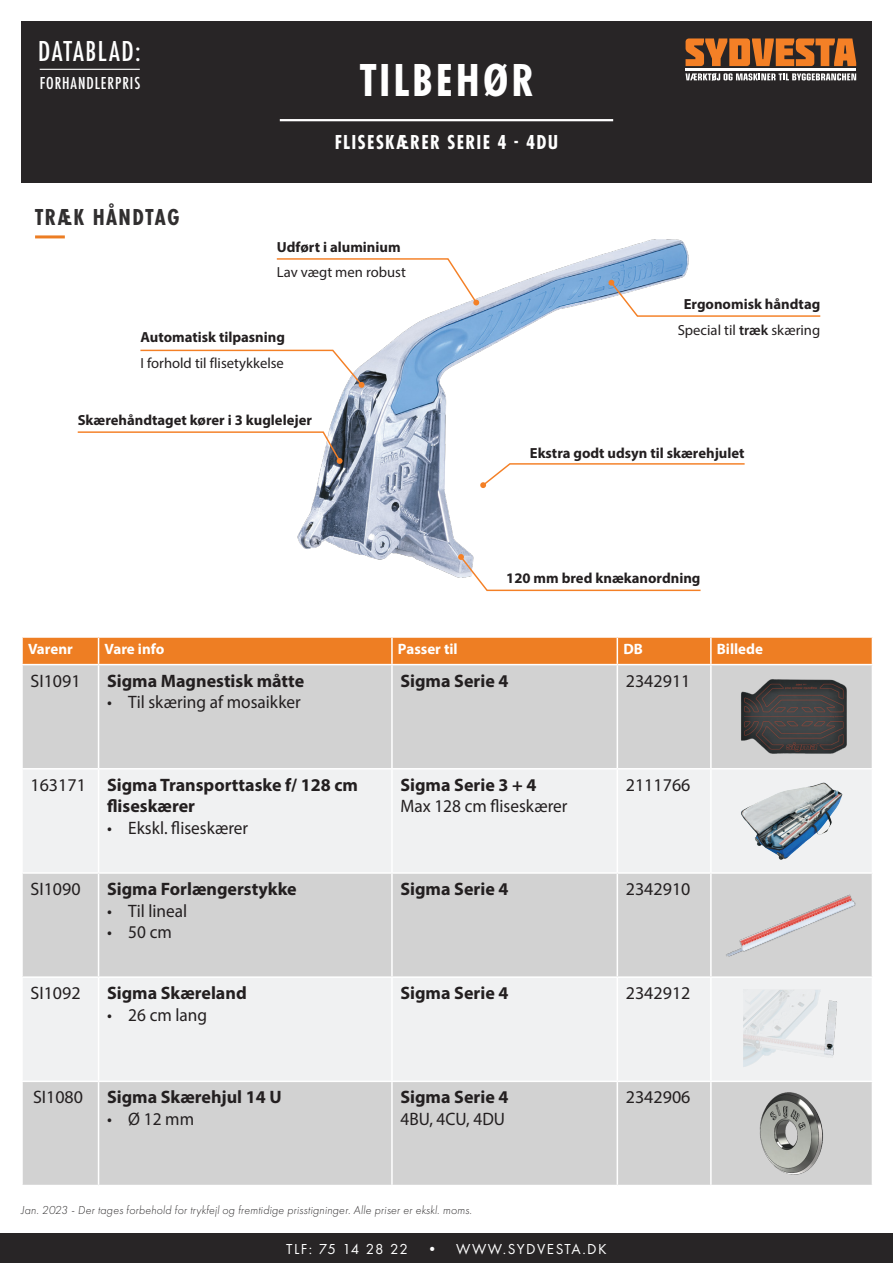
<style>
.page{position:relative;width:893px;height:1263px;background:#fff}
.page>*{position:absolute;margin:0;border:0;box-sizing:border-box;transform-origin:0 0}
.t1{font:700 48px "Futura PT Cond";letter-spacing:.06em;color:#fff}
.t2{font:500 30px "Futura PT Cond";letter-spacing:.05em;color:#fff}
.t3{font:700 24px "Futura PT Cond";letter-spacing:.06em;color:#312f30}
.t4{font:700 21px "Futura PT Cond";letter-spacing:.06em;color:#fff}
.t5{font:700 18px/21.6px "Myriad Pro";color:#231f20}
.t6{font:18px "Myriad Pro";color:#231f20;scale:.96 1}
.t7{font:18px "Myriad Pro";color:#231f20}
.t8{font:500 18px "Futura PT Cond";letter-spacing:.05em;color:#fff}
.t9{font:700 15px "Myriad Pro";color:#fff}
.t10{font:15px "Futura PT";letter-spacing:.1em;color:#fff}
.t11{font:700 14.7px "Myriad Pro";color:#231f20}
.t12{font:14.7px "Myriad Pro";color:#231f20}
.t13{font:italic 300 12px "Futura PT";letter-spacing:.015em;color:#312f30}
.s1{font-weight:600}
</style>
<div class="page">
<div style="left:21px;top:21px;width:851px;height:162px;background:#282526"></div>
<div style="left:0;top:1233px;width:893px;height:30px;background:#282526"></div>
<hr style="left:280px;top:119px;width:333px;height:2px;background:#fff">
<hr style="left:35px;top:235px;width:30px;height:3px;background:#ec7d23">
<svg style="left:686px;top:38px;width:170px;height:28px"></svg>
<svg style="left:686px;top:73px;width:170px;height:8px"></svg>
<hr style="left:686px;top:69px;width:170px;height:2px;background:#fff">
<hr style="left:40px;top:69px;width:100px;height:1px;background:#fff">
<img style="left:297px;top:239px;width:392px;height:339px">
<svg style="left:480px;top:462px;width:265px;height:26px"></svg>
<svg style="left:276px;top:257px;width:203px;height:48px"></svg>
<svg style="left:77px;top:431px;width:266px;height:33px"></svg>
<svg style="left:140px;top:349px;width:224px;height:39px"></svg>
<svg style="left:608px;top:280px;width:213px;height:37px"></svg>
<svg style="left:458px;top:554px;width:243px;height:38px"></svg>
<div style="left:23px;top:665px;width:849px;height:520px;background:#d2d2d2"></div>
<svg style="left:23px;top:769px;width:849px;height:311px;fill:#f0f1f2"></svg>
<svg style="left:22px;top:637px;width:851px;height:27px;background:#ee832c"></svg>
<hr style="left:98px;top:978px;width:1px;height:102px;background:#fff">
<hr style="left:391px;top:978px;width:2px;height:102px;background:#fff">
<hr style="left:617px;top:978px;width:1px;height:102px;background:#fff">
<hr style="left:710px;top:978px;width:2px;height:102px;background:#fff">
<hr style="left:98px;top:665px;width:1px;height:103px;background:#fff">
<hr style="left:391px;top:665px;width:2px;height:103px;background:#fff">
<hr style="left:617px;top:665px;width:1px;height:103px;background:#fff">
<hr style="left:710px;top:665px;width:2px;height:103px;background:#fff">
<hr style="left:711px;top:768px;width:162px;height:1px;background:#fff">
<hr style="left:21px;top:768px;width:78px;height:1px;background:#fff">
<hr style="left:99px;top:768px;width:293px;height:1px;background:#fff">
<hr style="left:98px;top:769px;width:1px;height:103px;background:#fff">
<hr style="left:392px;top:768px;width:225px;height:1px;background:#fff">
<hr style="left:391px;top:769px;width:2px;height:103px;background:#fff">
<hr style="left:617px;top:768px;width:94px;height:1px;background:#fff">
<hr style="left:617px;top:769px;width:1px;height:103px;background:#fff">
<hr style="left:710px;top:769px;width:2px;height:103px;background:#fff">
<hr style="left:21px;top:872px;width:78px;height:2px;background:#fff">
<hr style="left:21px;top:976px;width:78px;height:2px;background:#fff">
<hr style="left:99px;top:872px;width:293px;height:2px;background:#fff">
<hr style="left:98px;top:874px;width:1px;height:102px;background:#fff">
<hr style="left:99px;top:976px;width:293px;height:2px;background:#fff">
<hr style="left:392px;top:872px;width:225px;height:2px;background:#fff">
<hr style="left:391px;top:874px;width:2px;height:102px;background:#fff">
<hr style="left:392px;top:976px;width:225px;height:2px;background:#fff">
<hr style="left:617px;top:872px;width:94px;height:2px;background:#fff">
<hr style="left:617px;top:874px;width:1px;height:102px;background:#fff">
<hr style="left:617px;top:976px;width:94px;height:2px;background:#fff">
<hr style="left:711px;top:872px;width:162px;height:2px;background:#fff">
<hr style="left:710px;top:874px;width:2px;height:102px;background:#fff">
<hr style="left:711px;top:976px;width:162px;height:2px;background:#fff">
<hr style="left:21px;top:1080px;width:78px;height:2px;background:#fff">
<hr style="left:99px;top:1080px;width:293px;height:2px;background:#fff">
<hr style="left:98px;top:1082px;width:1px;height:103px;background:#fff">
<hr style="left:392px;top:1080px;width:225px;height:2px;background:#fff">
<hr style="left:391px;top:1082px;width:2px;height:103px;background:#fff">
<hr style="left:617px;top:1080px;width:94px;height:2px;background:#fff">
<hr style="left:617px;top:1082px;width:1px;height:103px;background:#fff">
<hr style="left:711px;top:1080px;width:162px;height:2px;background:#fff">
<hr style="left:710px;top:1082px;width:2px;height:103px;background:#fff">
<img style="left:732px;top:673px;width:119px;height:89px">
<img style="left:733px;top:769px;width:117px;height:103px">
<img style="left:712px;top:874px;width:160px;height:102px">
<img style="left:731px;top:978px;width:119px;height:102px">
<img style="left:739px;top:1082px;width:105px;height:103px">
<p class="t2" style="left:38px;top:34px;width:104px">DATABLAD:</p>
<p class="t8" style="left:40px;top:72px;width:102px">FORHANDLERPRIS</p>
<p class="t3" style="left:35px;top:203px;width:146px">TRÆK HÅNDTAG</p>
<p class="t1" style="left:360px;top:52px;width:176px">TILBEHØR</p>
<p class="t4" style="left:335px;top:130px;width:225px">FLISESKÆRER SERIE 4 - 4DU</p>
<p class="t11" style="left:277px;top:237px;width:125px">Udført i aluminium</p>
<p class="t12" style="left:277px;top:263px;width:130px">Lav vægt men robust</p>
<p class="t11" style="left:140px;top:327px;width:146px">Automatisk tilpasning</p>
<p class="t12" style="left:140px;top:354px;width:145px">I forhold til flisetykkelse</p>
<p class="t11" style="left:78px;top:410px;width:236px">Skærehåndtaget kører i 3 kuglelejer</p>
<p class="t11" style="left:684px;top:295px;width:138px">Ergonomisk håndtag</p>
<p class="t12" style="left:678px;top:321px;width:144px">Special til <span class="s1">træk</span> skæring</p>
<p class="t11" style="left:530px;top:443px;width:216px">Ekstra godt udsyn til skærehjulet</p>
<p class="t11" style="left:506px;top:569px;width:196px">120 mm bred knækanordning</p>
<p class="t9" style="left:28px;top:639px;width:46px">Varenr</p>
<p class="t9" style="left:105px;top:639px;width:61px">Vare info</p>
<p class="t9" style="left:398px;top:639px;width:61px">Passer til</p>
<p class="t9" style="left:623px;top:639px;width:21px">DB</p>
<p class="t9" style="left:717px;top:639px;width:48px">Billede</p>
<p class="t7" style="left:31px;top:669px;width:52px">SI1091</p>
<p class="t5" style="left:107px;top:669px;width:199px">Sigma Magnestisk måtte</p>
<p class="t6" style="left:107px;top:691px;width:203px">• Til skæring af mosaikker</p>
<p class="t5" style="left:400px;top:669px;width:110px">Sigma Serie 4</p>
<p class="t7" style="left:626px;top:669px;width:66px">2342911</p>
<p class="t7" style="left:31px;top:774px;width:57px">163171</p>
<p class="t5" style="left:107px;top:773px;width:253px">Sigma Transporttaske f/ 128 cm fliseskærer</p>
<p class="t6" style="left:107px;top:817px;width:149px">• Ekskl. fliseskærer</p>
<p class="t7" style="left:31px;top:878px;width:52px">SI1090</p>
<p class="t5" style="left:107px;top:877px;width:191px">Sigma Forlængerstykke</p>
<p class="t6" style="left:107px;top:899px;width:85px">• Til lineal</p>
<p class="t6" style="left:107px;top:921px;width:69px">• 50 cm</p>
<p class="t7" style="left:31px;top:982px;width:52px">SI1092</p>
<p class="t5" style="left:107px;top:982px;width:141px">Sigma Skæreland</p>
<p class="t6" style="left:107px;top:1004px;width:106px">• 26 cm lang</p>
<p class="t7" style="left:33px;top:1086px;width:52px">SI1080</p>
<p class="t5" style="left:107px;top:1086px;width:176px">Sigma Skærehjul 14 U</p>
<p class="t6" style="left:107px;top:1108px;width:92px">• Ø 12 mm</p>
<p class="t5" style="left:400px;top:773px;width:138px">Sigma Serie 3 + 4</p>
<p class="t6" style="left:400px;top:795px;width:176px">Max 128 cm fliseskærer</p>
<p class="t7" style="left:626px;top:774px;width:66px">2111766</p>
<p class="t5" style="left:400px;top:877px;width:110px">Sigma Serie 4</p>
<p class="t7" style="left:626px;top:878px;width:66px">2342910</p>
<p class="t5" style="left:400px;top:982px;width:110px">Sigma Serie 4</p>
<p class="t7" style="left:626px;top:982px;width:66px">2342912</p>
<p class="t5" style="left:400px;top:1086px;width:110px">Sigma Serie 4</p>
<p class="t6" style="left:400px;top:1108px;width:110px">4BU, 4CU, 4DU</p>
<p class="t7" style="left:626px;top:1086px;width:66px">2342906</p>
<p class="t13" style="left:21px;top:1203px;width:452px">Jan. 2023 - Der tages forbehold for trykfejl og fremtidige prisstigninger. Alle priser er ekskl. moms.</p>
<p class="t10" style="left:286px;top:1240px;width:322px">TLF: 75 14 28 22 • WWW.SYDVESTA.DK</p>
</div>
